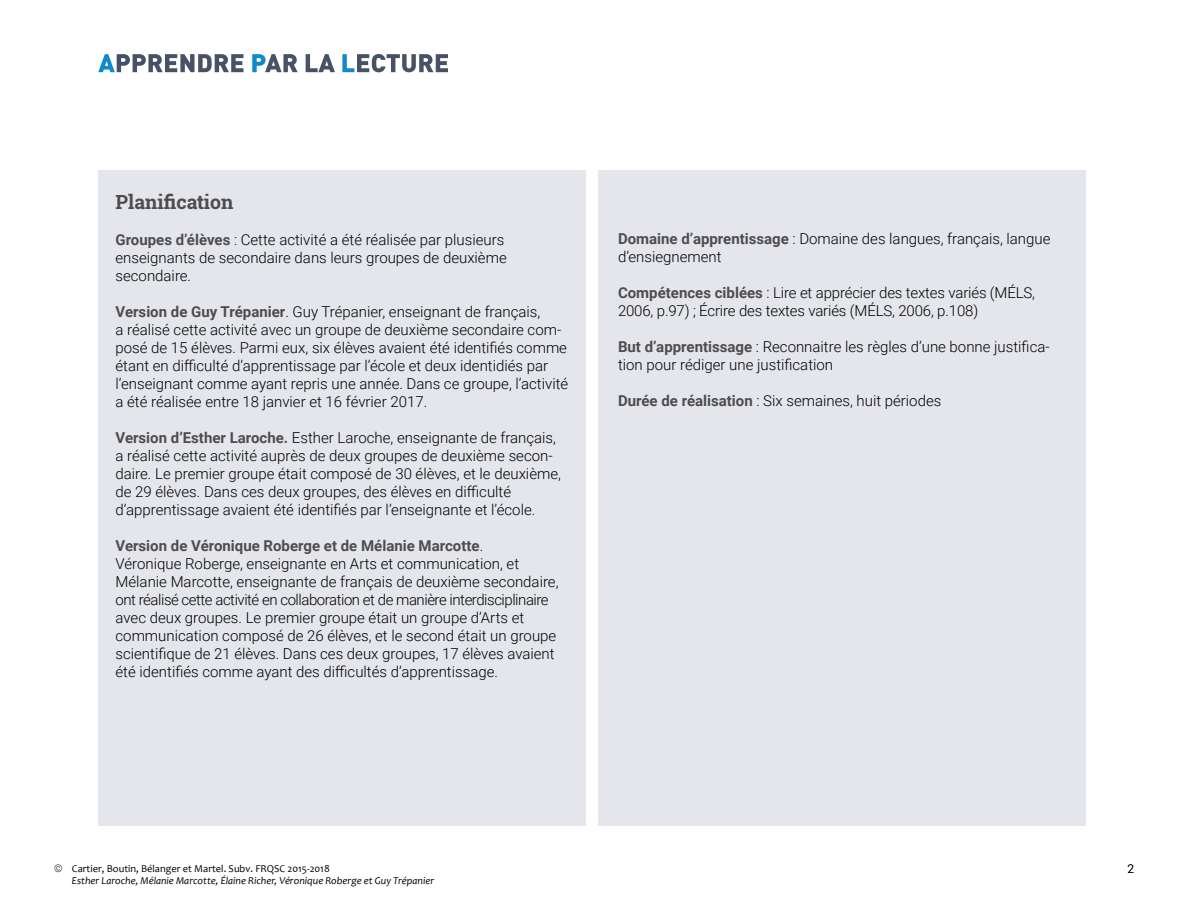
<style>
.page{position:relative;width:1188px;height:918px;background:#fff}
.page>*{position:absolute;margin:0;border:0;box-sizing:border-box;transform-origin:0 0}
.t1{font:700 19.5px "Roboto Slab";color:#4d4d4f}
.t2{font:300 15px/18px "Roboto";color:#000}
.t3{font:300 12px "Roboto";color:#000}
.t4{font:italic 10.5px/12.6px "Candara";color:#000}
.s1{font-weight:700;color:#4d4d4f}
.s2{font-family:"Roboto";font-weight:300;font-style:normal}
.s3{font-style:normal}
</style>
<div class="page">
<div style="left:598px;top:171px;width:487px;height:655px;background:#e5e6ec"></div>
<div style="left:98px;top:171px;width:487px;height:655px;background:#e5e6ec"></div>
<svg style="left:98px;top:54px;width:145px;height:18px"></svg>
<svg style="left:252px;top:54px;width:46px;height:18px"></svg>
<svg style="left:306px;top:54px;width:29px;height:18px"></svg>
<svg style="left:342px;top:54px;width:106px;height:18px"></svg>
<h1 class="t1" style="left:116px;top:188px;width:120px">Planification</h1>
<p class="t2" style="left:116px;top:230px;width:393px"><span class="s1">Groupes d’élèves</span> : Cette activité a été réalisée par plusieurs enseignants de secondaire dans leurs groupes de deuxième secondaire.</p>
<p class="t2" style="left:116px;top:302px;width:454px"><span class="s1">Version de Guy Trépanier</span>. Guy Trépanier, enseignant de français,<br>a réalisé cette activité avec un groupe de deuxième secondaire com&shy;posé de 15 élèves. Parmi eux, six élèves avaient été identifiés comme étant en difficulté d’apprentissage par l’école et deux identidiés par l’enseignant comme ayant repris une année. Dans ce groupe, l’activité a été réalisée entre 18 janvier et 16 février 2017.</p>
<p class="t2" style="left:116px;top:428px;width:447px"><span class="s1">Version d’Esther Laroche.</span> Esther Laroche, enseignante de français, a réalisé cette activité auprès de deux groupes de deuxième secon&shy;daire. Le premier groupe était composé de 30 élèves, et le deuxième, de 29 élèves. Dans ces deux groupes, des élèves en difficulté d’apprentissage avaient été identifiés par l’enseignante et l’école.</p>
<p class="t2" style="left:116px;top:536px;width:445px"><span class="s1">Version de Véronique Roberge et de Mélanie Marcotte</span>.<br>Véronique Roberge, enseignante en Arts et communication, et Mélanie Marcotte, enseignante de français de deuxième secondaire, ont réalisé cette activité en collaboration et de manière interdisciplinaire avec deux groupes. Le premier groupe était un groupe d’Arts et communication composé de 26 élèves, et le second était un groupe scientifique de 21 élèves. Dans ces deux groupes, 17 élèves avaient été identifiés comme ayant des difficultés d’apprentissage.</p>
<p class="t2" style="left:618px;top:229px;width:434px"><span class="s1">Domaine d’apprentissage</span> : Domaine des langues, français, langue d’ensiegnement</p>
<p class="t2" style="left:618px;top:283px;width:419px"><span class="s1">Compétences ciblées</span> : Lire et apprécier des textes variés (MÉLS,<br>2006, p.97) ; Écrire des textes variés (MÉLS, 2006, p.108)</p>
<p class="t2" style="left:618px;top:337px;width:433px"><span class="s1">But d’apprentissage</span> : Reconnaitre les règles d’une bonne justifica&shy;tion pour rédiger une justification</p>
<p class="t2" style="left:618px;top:391px;width:325px"><span class="s1">Durée de réalisation</span> : Six semaines, huit périodes</p>
<p class="t4" style="left:72px;top:862px;width:364px;text-indent:-18px"><span class="s2">©</span> <span class="s3">Cartier, Boutin, Bélanger et Martel. Subv. FRQSC 2015-2018<br></span>Esther Laroche, Mélanie Marcotte, Élaine Richer, Véronique Roberge et Guy Trépanier</p>
<p class="t3" style="left:1127px;top:860px;width:8px">2</p>
</div>
